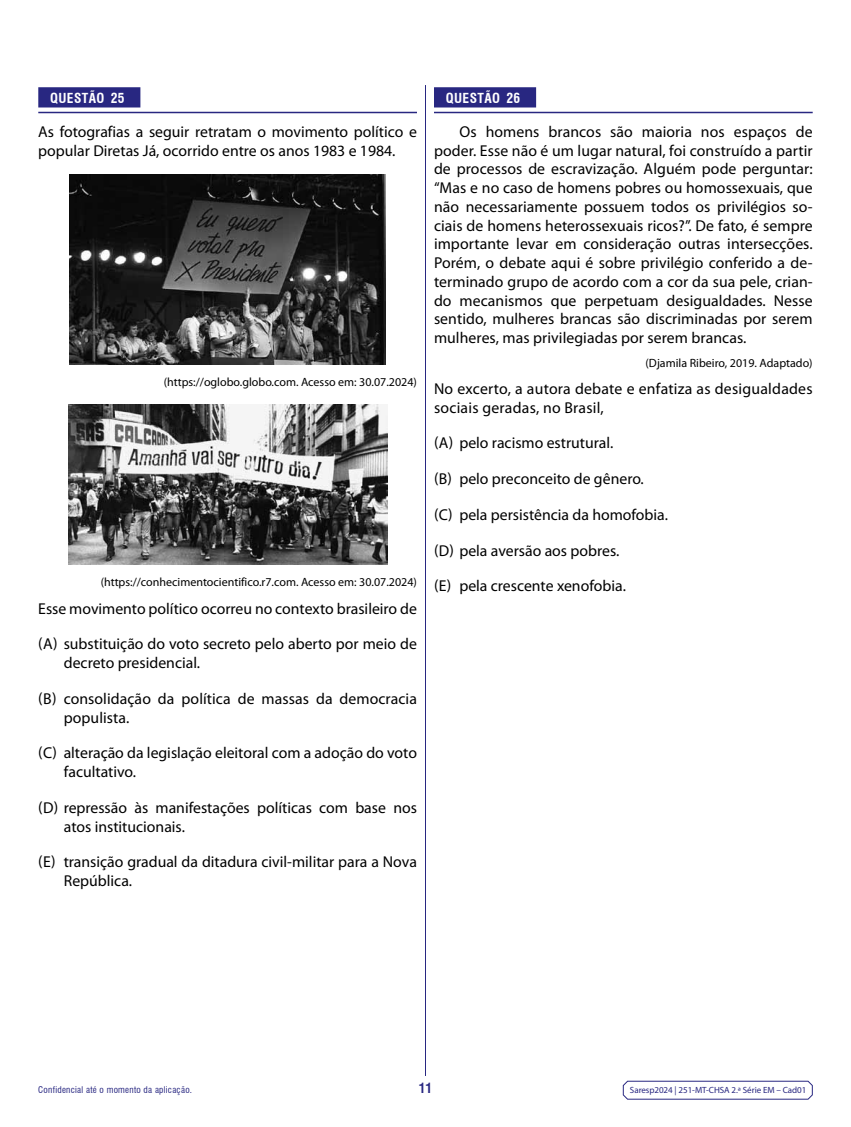
<style>
.page{position:relative;width:851px;height:1127px;background:#fff}
.page>*{position:absolute;margin:0;border:0;box-sizing:border-box;transform-origin:0 0}
.t1{font:15.75px/18.8px "Myriad Pro";color:#000}
.t2{font:700 condensed 13.5px "Swiss 721 BT";letter-spacing:.03em;color:#fff}
.t3{font:700 condensed 13.5px "Swiss 721 BT";color:#282781}
.t4{font:12px "Myriad Pro";color:#000}
.t5{font:9px "Myriad Pro";letter-spacing:-.005em;color:#282781}
.t6{font:condensed 9px "Swiss 721 BT";letter-spacing:.03em;color:#282781}
</style>
<div class="page">
<svg style="left:622px;top:1080px;width:191px;height:20px"></svg>
<hr style="left:425px;top:85px;width:1px;height:991px;background:#282781">
<div style="left:434px;top:87px;width:102px;height:20px;background:#282781"></div>
<hr style="left:434px;top:112px;width:378px;height:1px;background:#282781">
<div style="left:38px;top:87px;width:102px;height:20px;background:#282781"></div>
<hr style="left:38px;top:112px;width:379px;height:1px;background:#282781">
<img style="left:70px;top:175px;width:315px;height:189px">
<img style="left:68px;top:405px;width:319px;height:159px">
<p class="t2" style="left:50px;top:90px;width:76px">QUESTÃO 25</p>
<p class="t1" style="left:38px;top:122px;width:380px">As fotografias a seguir retratam o movimento político e popular Diretas Já, ocorrido entre os anos 1983 e 1984.</p>
<p class="t4" style="left:164px;top:374px;width:255px">(https://oglobo.globo.com. Acesso em: 30.07.2024)</p>
<p class="t4" style="left:101px;top:575px;width:318px">(https://conhecimentocientifico.r7.com. Acesso em: 30.07.2024)</p>
<p class="t1" style="left:38px;top:598px;width:380px">Esse movimento político ocorreu no contexto brasileiro de</p>
<p class="t1" style="left:64px;top:634px;width:354px;text-indent:-26px">(A) substituição do voto secreto pelo aberto por meio de decreto presidencial.</p>
<p class="t1" style="left:64px;top:689px;width:354px;text-indent:-26px">(B) consolidação da política de massas da democracia populista.</p>
<p class="t1" style="left:64px;top:743px;width:354px;text-indent:-26px">(C) alteração da legislação eleitoral com a adoção do voto facultativo.</p>
<p class="t1" style="left:64px;top:798px;width:354px;text-indent:-26px">(D) repressão às manifestações políticas com base nos atos institucionais.</p>
<p class="t1" style="left:64px;top:852px;width:354px;text-indent:-26px">(E) transição gradual da ditadura civil-militar para a Nova<br>República.</p>
<p class="t2" style="left:446px;top:90px;width:76px">QUESTÃO 26</p>
<p class="t1" style="left:434px;top:122px;width:380px;text-align:justify;text-indent:26px">Os homens brancos são maioria nos espaços de poder. Esse não é um lugar natural, foi construído a partir de processos de escravização. Alguém pode perguntar: “Mas e no caso de homens pobres ou homossexuais, que não necessariamente possuem todos os privilégios so&shy;ciais de homens heterossexuais ricos?”. De fato, é sempre importante levar em consideração outras intersecções.<br>Porém, o debate aqui é sobre privilégio conferido a de&shy;terminado grupo de acordo com a cor da sua pele, crian&shy;do mecanismos que perpetuam desigualdades. Nesse sentido, mulheres brancas são discriminadas por serem mulheres, mas privilegiadas por serem brancas.</p>
<p class="t4" style="left:645px;top:355px;width:169px">(Djamila Ribeiro, 2019. Adaptado)</p>
<p class="t1" style="left:434px;top:379px;width:380px">No excerto, a autora debate e enfatiza as desigualdades sociais geradas, no Brasil,</p>
<p class="t1" style="left:434px;top:433px;width:181px">(A) pelo racismo estrutural.</p>
<p class="t1" style="left:434px;top:469px;width:211px">(B) pelo preconceito de gênero.</p>
<p class="t1" style="left:434px;top:505px;width:235px">(C) pela persistência da homofobia.</p>
<p class="t1" style="left:434px;top:541px;width:187px">(D) pela aversão aos pobres.</p>
<p class="t1" style="left:434px;top:576px;width:193px">(E) pela crescente xenofobia.</p>
<p class="t6" style="left:38px;top:1084px;width:155px">Confidencial até o momento da aplicação.</p>
<p class="t3" style="left:418px;top:1079px;width:15px">11</p>
<p class="t5" style="left:630px;top:1084px;width:178px">Saresp2024 | 251-MT-CHSA 2.ª Série EM – Cad01</p>
</div>
